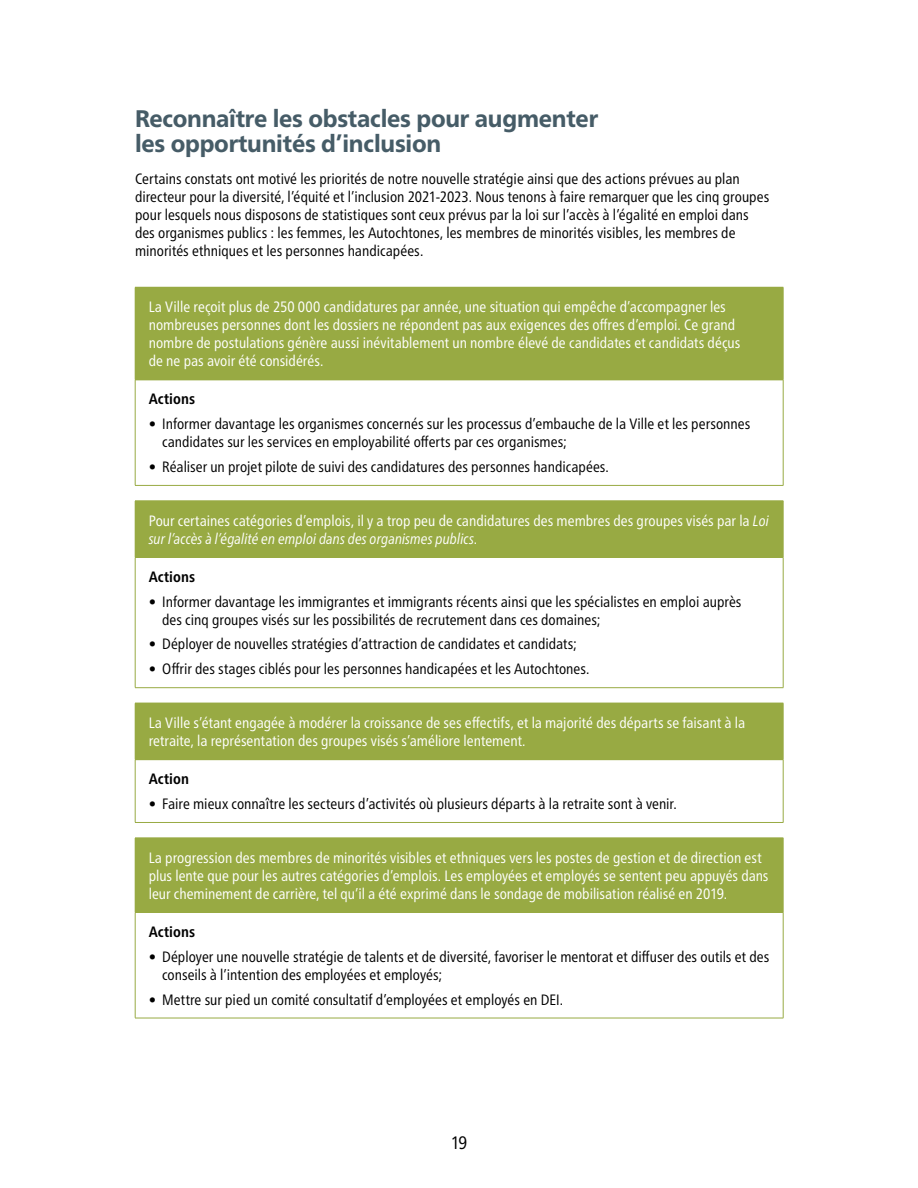
<style>
.page{position:relative;width:918px;height:1188px;background:#fff}
.page>*{position:absolute;margin:0;border:0;box-sizing:border-box;transform-origin:0 0}
.t1{font:800 24px/25.5px "Frutiger Pro";letter-spacing:-.01em;color:#465c67;scale:.95 1}
.t2{font:condensed 18px "Frutiger Pro";color:#000}
.t3{font:condensed 15px/18px "Frutiger Pro";color:#000}
.t4{font:condensed 15px/18px "Frutiger Pro";letter-spacing:.005em;color:#fff}
.t5{font:700 condensed 15px "Frutiger Pro";letter-spacing:.005em;color:#000}
.s1{font-style:italic}
</style>
<div class="page">
<div style="left:135px;top:287px;width:648px;height:93px;background:#98aa43"></div>
<hr style="left:783px;top:287px;width:1px;height:93px;background:#98aa43">
<hr style="left:135px;top:380px;width:648px;height:1px;background:#98aa43">
<hr style="left:135px;top:380px;width:1px;height:105px;background:#98aa43">
<hr style="left:783px;top:380px;width:1px;height:105px;background:#98aa43">
<hr style="left:135px;top:485px;width:648px;height:1px;background:#98aa43">
<div style="left:135px;top:501px;width:648px;height:56px;background:#98aa43"></div>
<hr style="left:783px;top:501px;width:1px;height:56px;background:#98aa43">
<hr style="left:135px;top:557px;width:648px;height:1px;background:#98aa43">
<hr style="left:135px;top:558px;width:1px;height:130px;background:#98aa43">
<hr style="left:783px;top:558px;width:1px;height:130px;background:#98aa43">
<hr style="left:135px;top:687px;width:648px;height:1px;background:#98aa43">
<div style="left:135px;top:703px;width:648px;height:57px;background:#98aa43"></div>
<hr style="left:783px;top:703px;width:1px;height:56px;background:#98aa43">
<hr style="left:135px;top:760px;width:1px;height:62px;background:#98aa43">
<hr style="left:783px;top:760px;width:1px;height:62px;background:#98aa43">
<hr style="left:135px;top:822px;width:648px;height:1px;background:#98aa43">
<div style="left:135px;top:838px;width:648px;height:74px;background:#98aa43"></div>
<hr style="left:783px;top:838px;width:1px;height:74px;background:#98aa43">
<hr style="left:135px;top:912px;width:648px;height:1px;background:#98aa43">
<hr style="left:135px;top:913px;width:1px;height:105px;background:#98aa43">
<hr style="left:783px;top:913px;width:1px;height:105px;background:#98aa43">
<hr style="left:135px;top:1018px;width:648px;height:1px;background:#98aa43">
<h1 class="t1" style="left:135px;top:105px;width:489px">Reconnaître les obstacles pour augmenter les opportunités d’inclusion</h1>
<p class="t3" style="left:135px;top:169px;width:636px">Certains constats ont motivé les priorités de notre nouvelle stratégie ainsi que des actions prévues au plan directeur pour la diversité, l’équité et l’inclusion 2021-2023. Nous tenons à faire remarquer que les cinq groupes pour lesquels nous disposons de statistiques sont ceux prévus par la loi sur l’accès à l’égalité en emploi dans des organismes publics : les femmes, les Autochtones, les membres de minorités visibles, les membres de minorités ethniques et les personnes handicapées.</p>
<p class="t4" style="left:149px;top:298px;width:593px">La Ville reçoit plus de 250 000 candidatures par année, une situation qui empêche d’accompagner les nombreuses personnes dont les dossiers ne répondent pas aux exigences des offres d’emploi. Ce grand nombre de postulations génère aussi inévitablement un nombre élevé de candidates et candidats déçus de ne pas avoir été considérés.</p>
<p class="t5" style="left:149px;top:390px;width:48px">Actions</p>
<p class="t3" style="left:162px;top:415px;width:590px;text-indent:-14px">• Informer davantage les organismes concernés sur les processus d’embauche de la Ville et les personnes candidates sur les services en employabilité offerts par ces organismes;</p>
<p class="t3" style="left:149px;top:458px;width:462px">• Réaliser un projet pilote de suivi des candidatures des personnes handicapées.</p>
<p class="t4" style="left:149px;top:512px;width:622px">Pour certaines catégories d’emplois, il y a trop peu de candidatures des membres des groupes visés par la <span class="s1">Loi sur l’accès à l’égalité en emploi dans des organismes publics</span>.</p>
<p class="t5" style="left:149px;top:568px;width:48px">Actions</p>
<p class="t3" style="left:162px;top:592px;width:581px;text-indent:-14px">• Informer davantage les immigrantes et immigrants récents ainsi que les spécialistes en emploi auprès des cinq groupes visés sur les possibilités de recrutement dans ces domaines;</p>
<p class="t3" style="left:149px;top:635px;width:430px">• Déployer de nouvelles stratégies d’attraction de candidates et candidats;</p>
<p class="t3" style="left:149px;top:660px;width:442px">• Offrir des stages ciblés pour les personnes handicapées et les Autochtones.</p>
<p class="t4" style="left:149px;top:714px;width:598px">La Ville s’étant engagée à modérer la croissance de ses effectifs, et la majorité des départs se faisant à la retraite, la représentation des groupes visés s’améliore lentement.</p>
<p class="t5" style="left:149px;top:770px;width:42px">Action</p>
<p class="t3" style="left:149px;top:795px;width:530px">• Faire mieux connaître les secteurs d’activités où plusieurs départs à la retraite sont à venir.</p>
<p class="t4" style="left:149px;top:849px;width:621px">La progression des membres de minorités visibles et ethniques vers les postes de gestion et de direction est plus lente que pour les autres catégories d’emplois. Les employées et employés se sentent peu appuyés dans leur cheminement de carrière, tel qu’il a été exprimé dans le sondage de mobilisation réalisé en 2019.</p>
<p class="t5" style="left:149px;top:923px;width:48px">Actions</p>
<p class="t3" style="left:162px;top:947px;width:609px;text-indent:-14px">• Déployer une nouvelle stratégie de talents et de diversité, favoriser le mentorat et diffuser des outils et des conseils à l’intention des employées et employés;</p>
<p class="t3" style="left:149px;top:990px;width:416px">• Mettre sur pied un comité consultatif d’employées et employés en DEI.</p>
<p class="t2" style="left:451px;top:1132px;width:18px">19</p>
</div>
